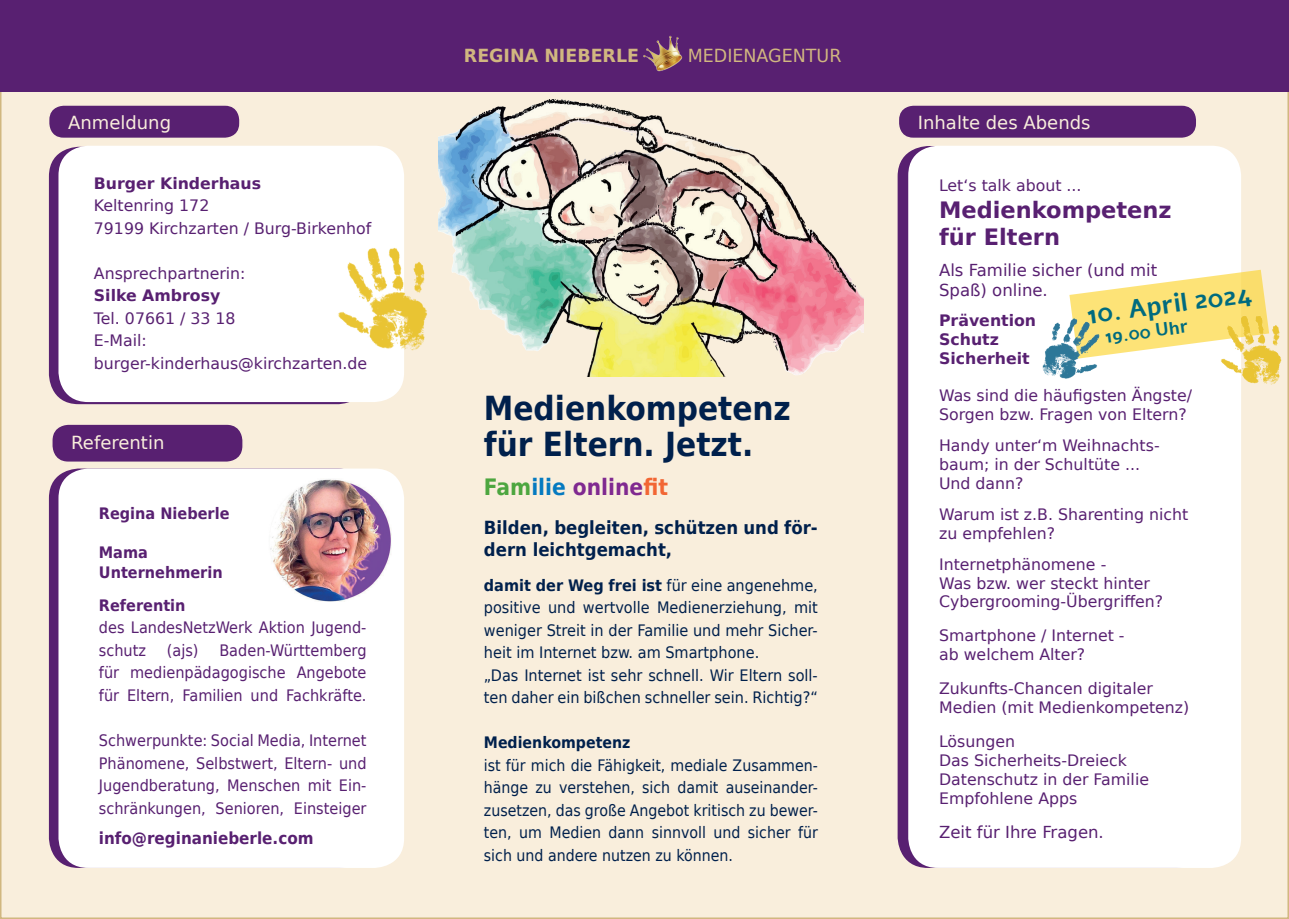
<style>
.page{position:relative;width:1289px;height:919px;background:#fff}
.page>*{position:absolute;margin:0;border:0;box-sizing:border-box;transform-origin:0 0}
.t1{font:700 33px/36px "DejaVu Sans";color:#00204c;scale:.9 1}
.t2{font:700 25.5px "Alef";color:#006b7f}
.t3{font:700 22.5px/27px "DejaVu Sans";color:#582071}
.t4{font:700 22.5px "DejaVu Sans";color:#802990;scale:.9 1}
.t5{font:700 18px/22.5px "DejaVu Sans";color:#00204c;scale:.92 1}
.t6{font:18px "DejaVu Sans";color:#f9eedc}
.t7{font:700 18px "DejaVu Sans";color:#d1b780}
.t8{font:18px "DejaVu Sans";color:#d1b780}
.t9{font:700 18px "Alef";color:#006b7f}
.t10{font:16.5px/19.8px "DejaVu Sans";color:#582071}
.t11{font:700 16.5px "DejaVu Sans";color:#582071;scale:.92 1}
.t12{font:15.75px/18.9px "DejaVu Sans";color:#582071}
.t13{font:15.75px/22.5px "DejaVu Sans";color:#582071;text-align:justify;scale:.92 1}
.t14{font:15.75px/22.5px "DejaVu Sans";color:#00204c;scale:.92 1}
.t15{font:15.75px/22.5px "DejaVu Sans";color:#00204c;text-align:justify;scale:.9 1}
.t16{font:700 15.75px/18.9px "DejaVu Sans";color:#582071}
.t17{font:700 15.75px/19.5px "DejaVu Sans";color:#582071;scale:.92 1}
.t18{font:700 15.75px "DejaVu Sans";color:#00204c;scale:.9 1}
.s1{color:#4da63f}
.s2{color:#057ac0}
.s3{color:#f26634}
.s4{font-weight:700}
</style>
<div class="page">
<div style="left:1px;top:81px;width:1287px;height:837px;background:#f9eedc"></div>
<div style="left:49px;top:147px;width:319px;height:257px;background:#582071;border-radius:30px"></div>
<div style="left:58px;top:146px;width:346px;height:256px;background:#fff;border-radius:30px"></div>
<div style="left:49px;top:468px;width:319px;height:399px;background:#582071;border-radius:30px"></div>
<div style="left:58px;top:468px;width:346px;height:399px;background:#fff;border-radius:30px"></div>
<div style="left:49px;top:105px;width:191px;height:33px;background:#582071;border-radius:15px"></div>
<div style="left:48px;top:104px;width:193px;height:35px;border:2px solid #f9eedc;border-radius:15px"></div>
<div style="left:898px;top:147px;width:306px;height:720px;background:#582071;border-radius:30px"></div>
<div style="left:908px;top:146px;width:333px;height:721px;background:#fff;border-radius:30px"></div>
<div style="left:0;top:0;width:1288px;height:91px;background:#582071"></div>
<img style="left:438px;top:100px;width:425px;height:276px">
<img style="left:643px;top:35px;width:40px;height:37px">
<img style="left:270px;top:479px;width:121px;height:122px">
<img style="left:338px;top:248px;width:89px;height:102px">
<div style="left:898px;top:105px;width:298px;height:33px;background:#582071;border-radius:15px"></div>
<div style="left:897px;top:104px;width:300px;height:35px;border:2px solid #f9eedc;border-radius:15px"></div>
<div style="left:52px;top:424px;width:191px;height:38px;background:#582071;border-radius:17px"></div>
<div style="left:51px;top:423px;width:193px;height:40px;border:2px solid #f9eedc;border-radius:17px"></div>
<svg style="left:1069px;top:270px;width:198px;height:86px"></svg>
<img style="left:1042px;top:318px;width:57px;height:60px">
<img style="left:1220px;top:316px;width:61px;height:69px">
<p class="t7" style="left:464px;top:40px;width:177px">REGINA NIEBERLE</p>
<p class="t8" style="left:687px;top:39px;width:155px">MEDIENAGENTUR</p>
<p class="t6" style="left:68px;top:106px;width:105px">Anmeldung</p>
<p class="t6" style="left:917px;top:106px;width:174px">Inhalte des Abends</p>
<p class="t16" style="left:94px;top:173px;width:169px">Burger Kinderhaus</p>
<p class="t12" style="left:94px;top:194px;width:279px;line-height:22.5px">Keltenring 172<br>79199 Kirchzarten / Burg-Birkenhof</p>
<p class="t12" style="left:94px;top:263px;width:153px">Ansprechpartnerin:</p>
<p class="t16" style="left:94px;top:286px;width:128px">Silke Ambrosy</p>
<p class="t12" style="left:94px;top:306px;width:275px;line-height:22.5px">Tel. 07661 / 33 18<br>E-Mail: burger-kinderhaus@kirchzarten.de</p>
<p class="t6" style="left:71px;top:427px;width:95px">Referentin</p>
<p class="t17" style="left:99px;top:503px;width:143px">Regina Nieberle</p>
<p class="t17" style="left:99px;top:542px;width:136px">Mama<br>Unternehmerin</p>
<p class="t17" style="left:99px;top:595px;width:96px">Referentin</p>
<p class="t13" style="left:99px;top:616px;width:292px">des LandesNetzWerk Aktion Jugend&shy;schutz</p>
<p class="t13" style="left:99px;top:638px;width:292px;text-indent:120px">Baden-Württemberg für medienpädagogische Angebote für Eltern, Familien und Fachkräfte.</p>
<p class="t13" style="left:99px;top:728px;width:292px">Schwerpunkte: Social Media, Internet Phänomene, Selbstwert, Eltern- und Jugendberatung, Menschen mit Ein&shy;schränkungen, Senioren, Einsteiger</p>
<p class="t11" style="left:99px;top:824px;width:235px">info@reginanieberle.com</p>
<p class="t13" style="left:167px;top:638px;width:36px">(ajs)</p>
<h1 class="t1" style="left:484px;top:389px;width:342px">Medienkompetenz für Eltern. Jetzt.</h1>
<h3 class="t4" style="left:484px;top:468px;width:206px"><span class="s1">Fam</span><span class="s2">ilie</span> online<span class="s3">fit</span></h3>
<p class="t5" style="left:484px;top:515px;width:364px">Bilden, begleiten, schützen und för&shy;dern leichtgemacht,</p>
<p class="t14" style="left:484px;top:573px;width:364px"><span class="s4">damit der Weg frei ist</span> für eine angenehme, positive und wertvolle Medienerziehung, mit weniger Streit in der Familie und mehr Sicher&shy;heit im Internet bzw. am Smartphone.<br>„Das Internet ist sehr schnell. Wir Eltern soll&shy;ten daher ein bißchen schneller sein. Richtig?“</p>
<p class="t18" style="left:484px;top:729px;width:164px">Medienkompetenz</p>
<p class="t15" style="left:484px;top:753px;width:372px">ist für mich die Fähigkeit, mediale Zusammen&shy;hänge zu verstehen, sich damit auseinander&shy;zusetzen, das große Angebot kritisch zu bewer&shy;ten, um Medien dann sinnvoll und sicher für sich und andere nutzen zu können.</p>
<p class="t12" style="left:939px;top:176px;width:144px">Let‘s talk about ...</p>
<h3 class="t3" style="left:939px;top:196px;width:234px">Medienkompetenz für Eltern</h3>
<p class="t10" style="left:939px;top:260px;width:220px">Als Familie sicher (und mit<br>Spaß) online.</p>
<p class="t16" style="left:939px;top:311px;width:99px">Prävention<br>Schutz<br>Sicherheit</p>
<p class="t12" style="left:939px;top:385px;width:254px">Was sind die häufigsten Ängste/<br>Sorgen bzw. Fragen von Eltern?</p>
<p class="t12" style="left:939px;top:435px;width:222px">Handy unter‘m Weihnachts&shy;baum; in der Schultüte ...<br>Und dann?</p>
<p class="t12" style="left:939px;top:504px;width:251px">Warum ist z.B. Sharenting nicht zu empfehlen?</p>
<p class="t12" style="left:939px;top:554px;width:226px">Internetphänomene -<br>Was bzw. wer steckt hinter<br>Cybergrooming-Übergriffen?</p>
<p class="t12" style="left:939px;top:625px;width:187px">Smartphone / Internet - ab welchem Alter?</p>
<p class="t12" style="left:939px;top:678px;width:252px">Zukunfts-Chancen digitaler<br>Medien (mit Medienkompetenz)</p>
<p class="t12" style="left:939px;top:731px;width:211px">Lösungen<br>Das Sicherheits-Dreieck<br>Datenschutz in der Familie<br>Empfohlene Apps</p>
<p class="t10" style="left:939px;top:821px;width:166px">Zeit für Ihre Fragen.</p>
<h2 class="t2" style="left:1084px;top:297px;width:168px;rotate:-7deg">10. April 2024</h2>
<p class="t9" style="left:1103px;top:325px;width:85px;rotate:-7deg">19.00 Uhr</p>
</div>
